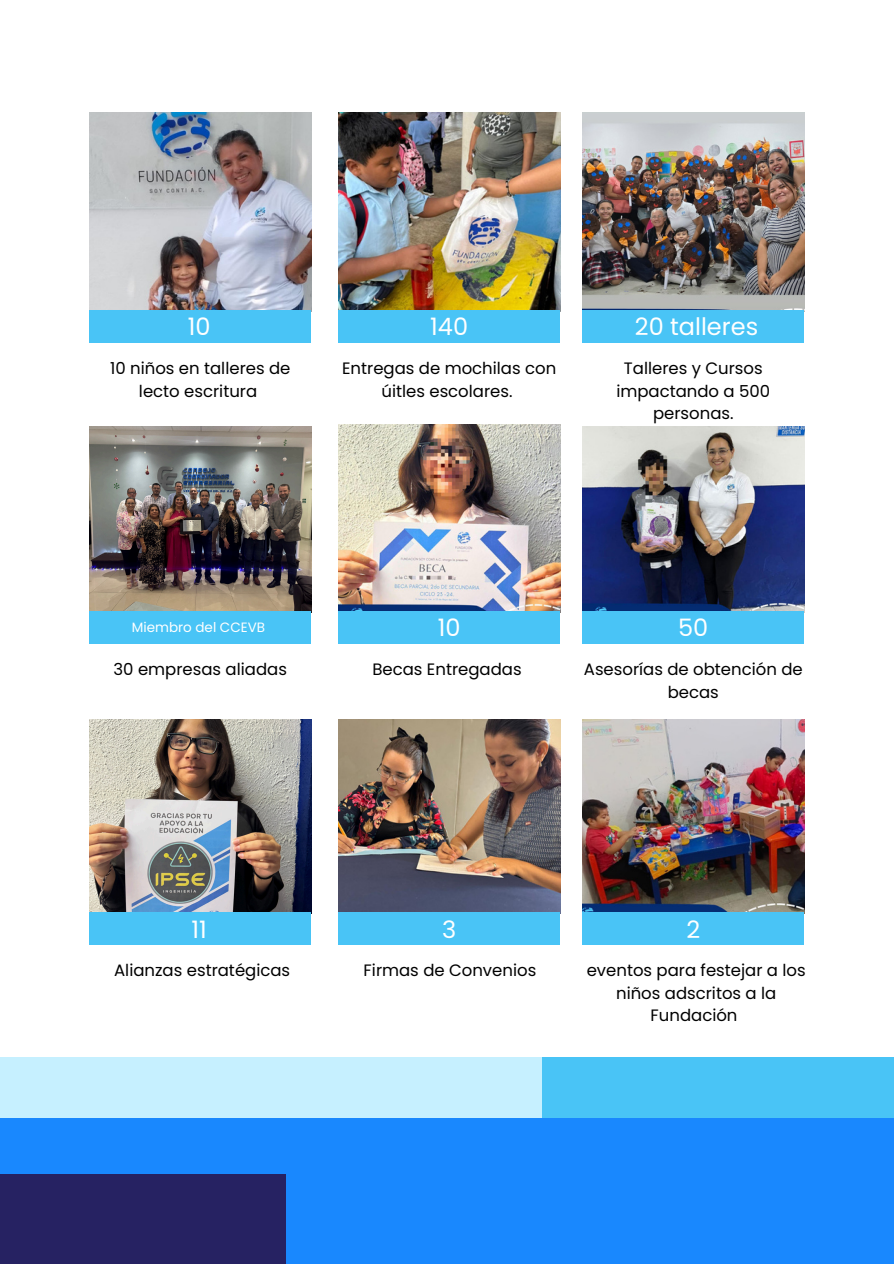
<style>
.page{position:relative;width:894px;height:1264px;background:#fff}
.page>*{position:absolute;margin:0;border:0;box-sizing:border-box;transform-origin:0 0}
.t1{font:24px "Poppins";color:#fff}
.t2{font:16.5px/22.5px "Poppins";color:#000;text-align:center}
.t3{font:13.5px "Poppins";color:#fff}
</style>
<div class="page">
<img style="left:89px;top:112px;width:222px;height:198px">
<img style="left:89px;top:426px;width:222px;height:185px">
<img style="left:89px;top:720px;width:222px;height:192px">
<img style="left:338px;top:112px;width:222px;height:198px">
<img style="left:338px;top:424px;width:222px;height:187px">
<img style="left:338px;top:720px;width:222px;height:192px">
<img style="left:582px;top:112px;width:222px;height:198px">
<img style="left:582px;top:426px;width:222px;height:185px">
<img style="left:582px;top:720px;width:221px;height:192px">
<div style="left:0;top:1057px;width:893px;height:206px;background:#c6f0ff"></div>
<div style="left:0;top:1118px;width:893px;height:145px;background:#1988fe"></div>
<div style="left:0;top:1174px;width:286px;height:89px;background:#262262"></div>
<div style="left:542px;top:1057px;width:351px;height:61px;background:#49c4f6"></div>
<div style="left:89px;top:310px;width:222px;height:32px;background:#49c4f6"></div>
<div style="left:89px;top:611px;width:222px;height:32px;background:#49c4f6"></div>
<div style="left:89px;top:912px;width:222px;height:32px;background:#49c4f6"></div>
<div style="left:338px;top:310px;width:222px;height:32px;background:#49c4f6"></div>
<div style="left:338px;top:611px;width:222px;height:32px;background:#49c4f6"></div>
<div style="left:338px;top:912px;width:222px;height:32px;background:#49c4f6"></div>
<div style="left:582px;top:310px;width:222px;height:32px;background:#49c4f6"></div>
<div style="left:582px;top:611px;width:222px;height:32px;background:#49c4f6"></div>
<div style="left:582px;top:912px;width:222px;height:32px;background:#49c4f6"></div>
<p class="t1" style="left:188px;top:309px;width:24px">10</p>
<p class="t1" style="left:430px;top:309px;width:39px">140</p>
<p class="t1" style="left:634px;top:309px;width:125px">20 talleres</p>
<h2 class="t2" style="left:110px;top:357px;width:182px">10 niños en talleres de lecto escritura</h2>
<p class="t2" style="left:342px;top:357px;width:215px">Entregas de mochilas con úitles escolares.</p>
<p class="t2" style="left:616px;top:357px;width:155px">Talleres y Cursos impactando a 500 personas.</p>
<h1 class="t3" style="left:132px;top:618px;width:135px">Miembro del CCEVB</h1>
<p class="t1" style="left:437px;top:611px;width:24px">10</p>
<h1 class="t1" style="left:678px;top:611px;width:32px">50</h1>
<p class="t2" style="left:113px;top:658px;width:175px">30 empresas aliadas</p>
<h2 class="t2" style="left:372px;top:658px;width:151px">Becas Entregadas</h2>
<p class="t2" style="left:583px;top:658px;width:220px">Asesorías de obtención de becas</p>
<h2 class="t1" style="left:191px;top:912px;width:17px">11</h2>
<p class="t1" style="left:442px;top:912px;width:16px">3</p>
<p class="t1" style="left:686px;top:912px;width:15px">2</p>
<h2 class="t2" style="left:114px;top:959px;width:177px">Alianzas estratégicas</h2>
<h2 class="t2" style="left:363px;top:959px;width:174px">Firmas de Convenios</h2>
<h2 class="t2" style="left:586px;top:959px;width:220px">eventos para festejar a los niños adscritos a la<br>Fundación</h2>
</div>
